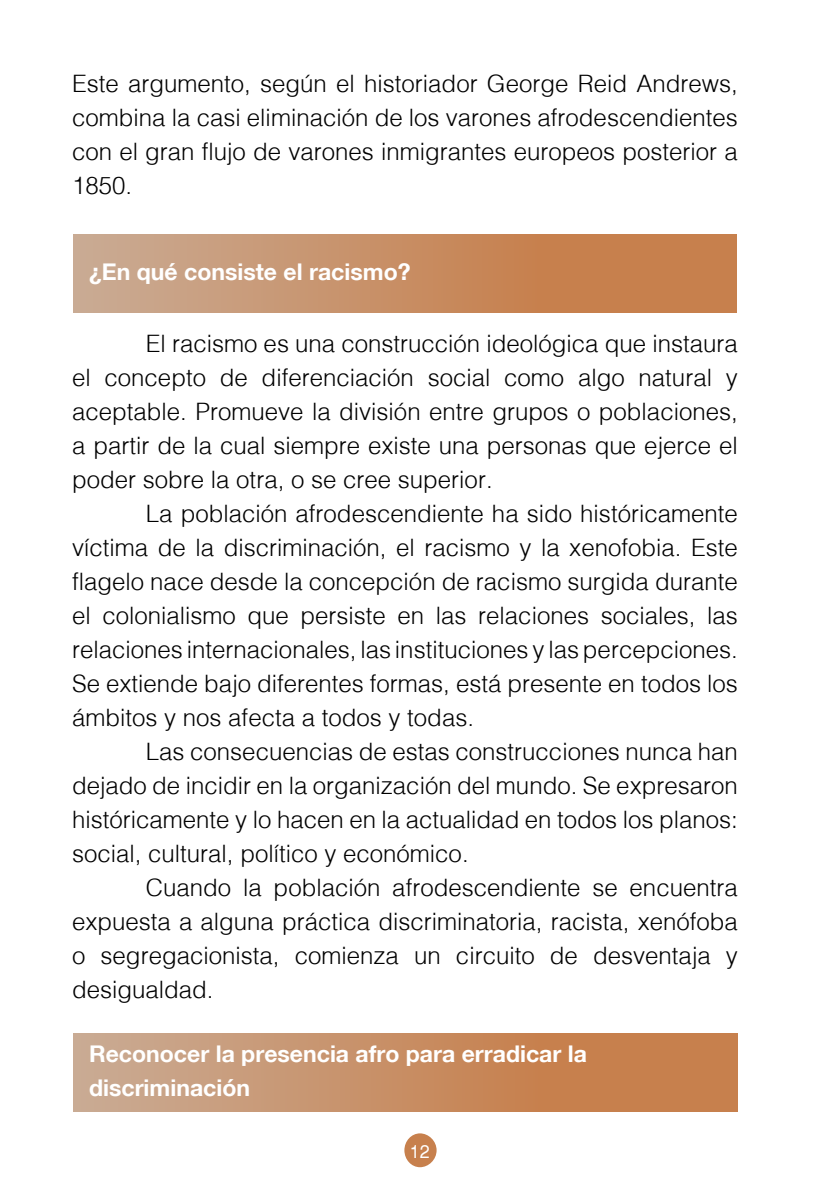
<style>
.page{position:relative;width:840px;height:1191px;background:#fff}
.page>*{position:absolute;margin:0;border:0;box-sizing:border-box;transform-origin:0 0}
.t1{font:300 24px/34px "Helvetica";color:#000;text-align:justify}
.t2{font:700 23px "Helvetica Neue";color:#fff}
.t3{font:18px "Helvetica";color:#fff}
</style>
<div class="page">
<div style="left:74px;top:1034px;width:663px;height:77px;background:linear-gradient(to right,#c9a890,#c6773e)"></div>
<div style="left:73px;top:234px;width:663px;height:78px;background:linear-gradient(to right,#c9a890,#c6773e)"></div>
<div style="left:404px;top:1133px;width:32px;height:34px;background:#c7804d;border-radius:50%"></div>
<p class="t1" style="left:72px;top:66px;width:667px">Este argumento, según el historiador George Reid Andrews, combina la casi eliminación de los varones afrodescendientes con el gran flujo de varones inmigrantes europeos posterior a 1850.</p>
<p class="t2" style="left:89px;top:258px;width:323px">¿En qué consiste el racismo?</p>
<p class="t1" style="left:72px;top:326px;width:667px;text-indent:74px">El racismo es una construcción ideológica que instaura el concepto de diferenciación social como algo natural y aceptable. Promueve la división entre grupos o poblaciones, a partir de la cual siempre existe una personas que ejerce el poder sobre la otra, o se cree superior.</p>
<p class="t1" style="left:72px;top:496px;width:667px;text-indent:74px">La población afrodescendiente ha sido históricamente víctima de la discriminación, el racismo y la xenofobia. Este flagelo nace desde la concepción de racismo surgida durante el colonialismo que persiste en las relaciones sociales, las relaciones internacionales, las instituciones y las percepciones.<br>Se extiende bajo diferentes formas, está presente en todos los ámbitos y nos afecta a todos y todas.</p>
<p class="t1" style="left:72px;top:734px;width:667px;text-indent:74px">Las consecuencias de estas construcciones nunca han dejado de incidir en la organización del mundo. Se expresaron históricamente y lo hacen en la actualidad en todos los planos: social, cultural, político y económico.</p>
<p class="t1" style="left:72px;top:870px;width:667px;text-indent:74px">Cuando la población afrodescendiente se encuentra expuesta a alguna práctica discriminatoria, racista, xenófoba o segregacionista, comienza un circuito de desventaja y desigualdad.</p>
<p class="t2" style="left:89px;top:1040px;width:499px">Reconocer la presencia afro para erradicar la</p>
<p class="t2" style="left:89px;top:1074px;width:162px">discriminación</p>
<p class="t3" style="left:410px;top:1141px;width:22px">12</p>
</div>
